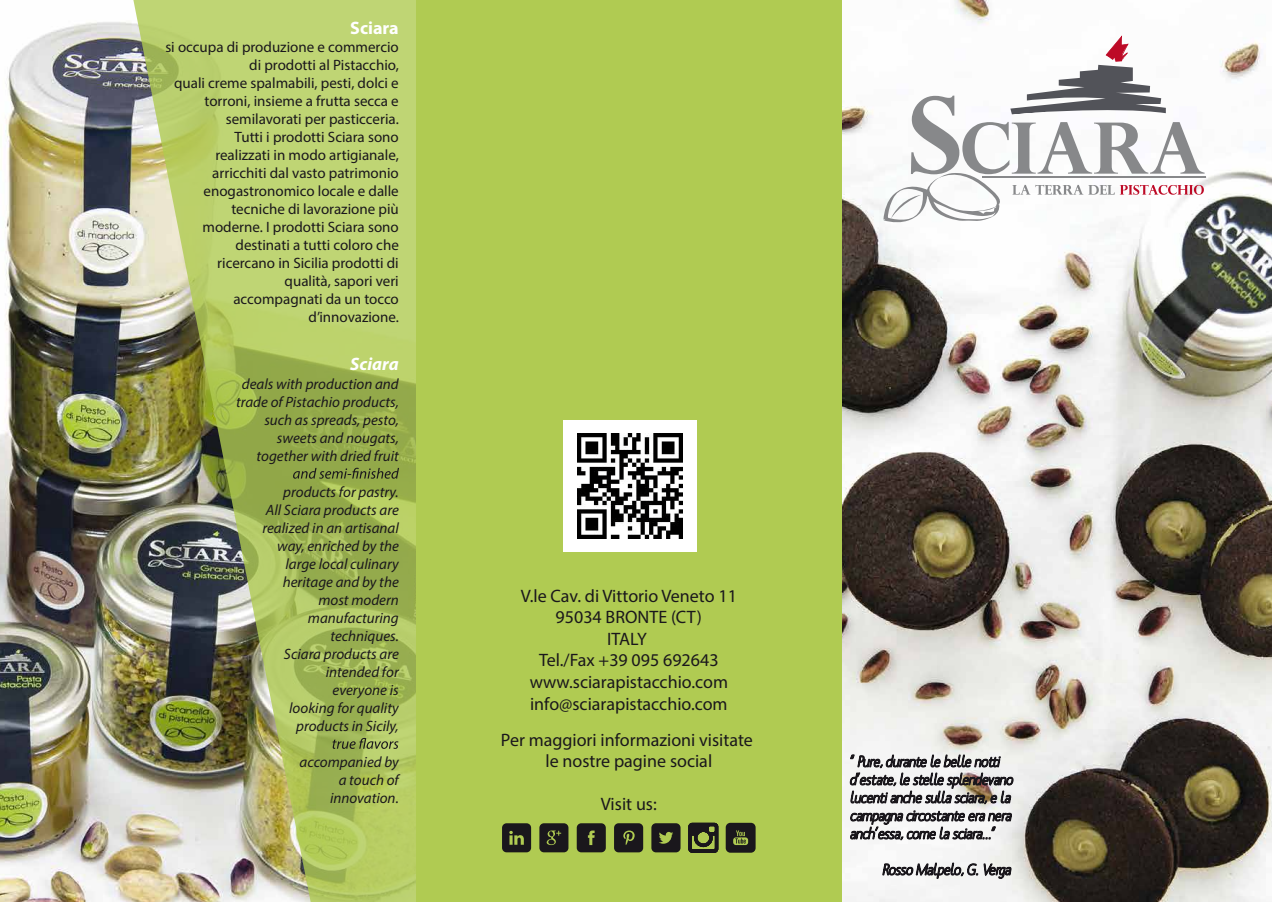
<style>
.page{position:relative;width:1272px;height:902px;background:#fff}
.page>*{position:absolute;margin:0;border:0;box-sizing:border-box;transform-origin:0 0}
.t1{font:18px/21.6px "Myriad Pro";color:#1a171c;text-align:center}
.t2{font:700 18px "Myriad Pro";color:#fff}
.t3{font:italic 700 18px "Myriad Pro";color:#fff}
.t4{font:15px/18px "Myriad Pro";color:#1a171c;text-align:right}
.t5{font:italic 15px/18px "Myriad Pro";color:#1a171c;text-align:right}
</style>
<div class="page">
<img style="left:0;top:22px;width:130px;height:879px">
<img style="left:130px;top:0;width:286px;height:901px">
<svg style="left:293px;top:467px;width:106px;height:11px"></svg>
<svg style="left:332px;top:737px;width:66px;height:11px"></svg>
<div style="left:416px;top:0;width:425px;height:901px;background:#b0cb52"></div>
<div style="left:563px;top:419px;width:133px;height:132px;background:#fff"></div>
<img style="left:577px;top:433px;width:105px;height:105px">
<img style="left:842px;top:0;width:429px;height:901px">
<svg style="left:651px;top:823px;width:29px;height:29px"></svg>
<svg style="left:502px;top:823px;width:29px;height:29px"></svg>
<svg style="left:539px;top:823px;width:29px;height:29px"></svg>
<svg style="left:576px;top:823px;width:29px;height:29px"></svg>
<svg style="left:614px;top:823px;width:29px;height:29px"></svg>
<svg style="left:688px;top:822px;width:30px;height:30px"></svg>
<svg style="left:725px;top:822px;width:30px;height:30px"></svg>
<hr style="left:982px;top:176px;width:223px;height:2px;background:#87888a">
<svg style="left:883px;top:35px;width:321px;height:188px"></svg>
<svg style="left:848px;top:742px;width:166px;height:147px"></svg>
<p class="t2" style="left:350px;top:16px;width:50px">Sciara</p>
<p class="t4" style="left:165px;top:37px;width:235px">si occupa di produzione e commercio di prodotti al Pistacchio,<br>quali creme spalmabili, pesti, dolci e torroni, insieme a frutta secca e semilavorati per pasticceria.<br>Tutti i prodotti Sciara sono<br>realizzati in modo artigianale, arricchiti dal vasto patrimonio enogastronomico locale e dalle tecniche di lavorazione più<br>moderne. I prodotti Sciara sono destinati a tutti coloro che<br>ricercano in Sicilia prodotti di<br>qualità, sapori veri<br>accompagnati da un tocco d’innovazione.</p>
<p class="t3" style="left:350px;top:352px;width:50px">Sciara</p>
<p class="t5" style="left:236px;top:374px;width:164px">deals with production and trade of Pistachio products, such as spreads, pesto, sweets and nougats, together with dried fruit</p>
<p class="t5" style="left:262px;top:482px;width:138px">products for pastry.<br>All Sciara products are realized in an artisanal way, enriched by the large local culinary heritage and by the most modern manufacturing techniques.<br>Sciara products are intended for<br>everyone is<br>looking for quality products in Sicily,</p>
<p class="t5" style="left:299px;top:752px;width:101px">accompanied by a touch of innovation.</p>
<p class="t1" style="left:520px;top:584px;width:218px">V.le Cav. di Vittorio Veneto 11<br>95034 BRONTE (CT)<br>ITALY<br>Tel./Fax +39 095 692643 www.sciarapistacchio.com info@sciarapistacchio.com</p>
<p class="t1" style="left:501px;top:728px;width:253px">Per maggiori informazioni visitate le nostre pagine social</p>
<p class="t1" style="left:601px;top:793px;width:57px">Visit us:</p>
</div>
